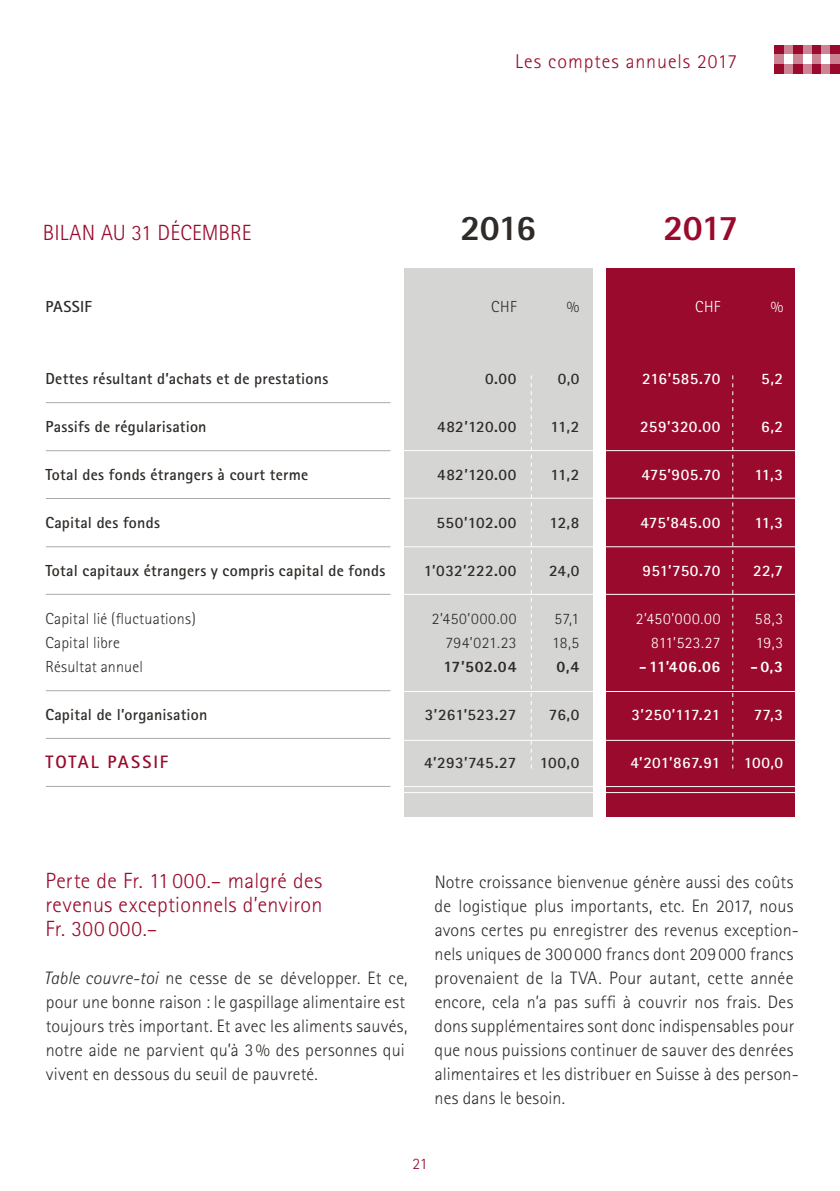
<style>
.page{position:relative;width:840px;height:1191px;background:#fff}
.page>*{position:absolute;margin:0;border:0;box-sizing:border-box;transform-origin:0 0}
.t1{font:800 36px "AT Rotis Sans Serif";color:#990a2c}
.t2{font:800 36px "AT Rotis Sans Serif";color:#2f2b28}
.t3{font:300 22px/24px "AT Rotis Sans Serif";letter-spacing:.01em;color:#990a2c;text-align:justify}
.t4{font:300 20px "AT Rotis Sans Serif";letter-spacing:.045em;color:#990a2c}
.t5{font:300 18px/24px "AT Rotis Sans Serif";letter-spacing:.01em;color:#2f2b28}
.t6{font:700 18px "AT Rotis Sans Serif";letter-spacing:.105em;color:#990a2c}
.t7{font:700 16px "AT Rotis Sans Serif";letter-spacing:.015em;color:#2f2b28}
.t8{font:700 16px "AT Rotis Sans Serif";letter-spacing:.01em;color:#fff}
.t9{font:300 16px/24px "AT Rotis Sans Serif";letter-spacing:.015em;color:#2f2b28}
.t10{font:300 16px "AT Rotis Sans Serif";letter-spacing:.03em;color:#fff}
.t11{font:800 16px "AT Rotis Sans Serif";letter-spacing:.035em;color:#fff}
.t12{font:800 16px "AT Rotis Sans Serif";letter-spacing:.035em;color:#2f2b28}
.t13{font:300 16px "AT Rotis Sans Serif";color:#990a2c}
.s1{font-style:italic}
</style>
<div class="page">
<div style="left:605px;top:268px;width:189px;height:548px;background:#990a2c"></div>
<div style="left:404px;top:268px;width:188px;height:548px;background:#d5d5d4"></div>
<hr style="left:46px;top:546px;width:344px;height:1px;background:#acaaa9">
<hr style="left:46px;top:594px;width:344px;height:1px;background:#acaaa9">
<hr style="left:46px;top:690px;width:344px;height:1px;background:#acaaa9">
<hr style="left:46px;top:738px;width:344px;height:1px;background:#acaaa9">
<hr style="left:46px;top:786px;width:344px;height:1px;background:#acaaa9">
<hr style="left:46px;top:498px;width:344px;height:1px;background:#acaaa9">
<hr style="left:46px;top:450px;width:344px;height:1px;background:#acaaa9">
<hr style="left:46px;top:402px;width:344px;height:1px;background:#acaaa9">
<hr style="left:400px;top:498px;width:401px;height:1px;background:#fff">
<hr style="left:400px;top:546px;width:401px;height:1px;background:#fff">
<hr style="left:400px;top:450px;width:401px;height:1px;background:#fff">
<hr style="left:400px;top:691px;width:401px;height:1px;background:#fff">
<hr style="left:400px;top:740px;width:401px;height:1px;background:#fff">
<hr style="left:400px;top:786px;width:401px;height:1px;background:#fff">
<hr style="left:400px;top:792px;width:401px;height:1px;background:#fff">
<div style="left:802px;top:45px;width:9px;height:10px;background:#cc8495"></div>
<div style="left:774px;top:45px;width:9px;height:10px;background:#990a2c"></div>
<div style="left:811px;top:45px;width:9px;height:10px;background:#990a2c"></div>
<div style="left:774px;top:55px;width:9px;height:9px;background:#cc8495"></div>
<div style="left:811px;top:55px;width:9px;height:9px;background:#cc8495"></div>
<div style="left:783px;top:45px;width:9px;height:10px;background:#cc8495"></div>
<div style="left:820px;top:45px;width:10px;height:10px;background:#cc8495"></div>
<div style="left:792px;top:45px;width:10px;height:10px;background:#990a2c"></div>
<div style="left:830px;top:45px;width:9px;height:10px;background:#990a2c"></div>
<div style="left:792px;top:55px;width:10px;height:9px;background:#cc8495"></div>
<div style="left:830px;top:55px;width:9px;height:9px;background:#cc8495"></div>
<div style="left:802px;top:64px;width:9px;height:9px;background:#cc8495"></div>
<div style="left:774px;top:64px;width:9px;height:9px;background:#990a2c"></div>
<div style="left:811px;top:64px;width:9px;height:9px;background:#990a2c"></div>
<div style="left:783px;top:64px;width:9px;height:9px;background:#cc8495"></div>
<div style="left:820px;top:64px;width:10px;height:9px;background:#cc8495"></div>
<div style="left:792px;top:64px;width:10px;height:9px;background:#990a2c"></div>
<div style="left:830px;top:64px;width:9px;height:9px;background:#990a2c"></div>
<hr style="left:396px;top:594px;width:405px;height:1px;background:#fff">
<p class="t4" style="left:515px;top:50px;width:223px">Les comptes annuels 2017</p>
<p class="t3" style="left:43px;top:221px;width:210px">BILAN AU 31 DÉCEMBRE</p>
<h1 class="t2" style="left:460px;top:205px;width:77px">2016</h1>
<h1 class="t1" style="left:663px;top:205px;width:77px">2017</h1>
<p class="t7" style="left:45px;top:296px;width:48px">PASSIF</p>
<p class="t9" style="left:491px;top:295px;width:27px">CHF</p>
<p class="t9" style="left:566px;top:295px;width:14px">%</p>
<p class="t10" style="left:694px;top:297px;width:27px">CHF</p>
<p class="t10" style="left:770px;top:297px;width:14px">%</p>
<p class="t7" style="left:45px;top:368px;width:284px">Dettes résultant d’achats et de prestations</p>
<p class="t7" style="left:45px;top:416px;width:163px">Passifs de régularisation</p>
<p class="t7" style="left:45px;top:464px;width:264px">Total des fonds étrangers à court terme</p>
<p class="t7" style="left:45px;top:512px;width:116px">Capital des fonds</p>
<p class="t7" style="left:45px;top:560px;width:341px">Total capitaux étrangers y compris capital de fonds</p>
<p class="t9" style="left:45px;top:607px;width:152px">Capital lié (fluctuations)<br>Capital libre<br>Résultat annuel</p>
<p class="t7" style="left:45px;top:704px;width:163px">Capital de l’organisation</p>
<p class="t6" style="left:45px;top:751px;width:124px">TOTAL PASSIF</p>
<p class="t7" style="left:484px;top:368px;width:33px">0.00</p>
<p class="t7" style="left:557px;top:368px;width:23px">0,0</p>
<p class="t7" style="left:437px;top:416px;width:81px">482’120.00</p>
<p class="t7" style="left:550px;top:416px;width:30px">11,2</p>
<p class="t7" style="left:437px;top:464px;width:81px">482’120.00</p>
<p class="t7" style="left:550px;top:464px;width:30px">11,2</p>
<p class="t7" style="left:436px;top:512px;width:81px">550’102.00</p>
<p class="t7" style="left:549px;top:512px;width:31px">12,8</p>
<p class="t7" style="left:423px;top:560px;width:94px">1’032’222.00</p>
<p class="t7" style="left:548px;top:560px;width:32px">24,0</p>
<p class="t9" style="left:431px;top:607px;width:86px">2’450’000.00</p>
<p class="t9" style="left:554px;top:607px;width:26px">57,1</p>
<p class="t9" style="left:445px;top:631px;width:73px">794’021.23</p>
<p class="t9" style="left:551px;top:631px;width:29px">18,5</p>
<p class="t12" style="left:443px;top:656px;width:75px">17’502.04</p>
<p class="t12" style="left:556px;top:656px;width:24px">0,4</p>
<p class="t7" style="left:424px;top:704px;width:93px">3’261’523.27</p>
<p class="t7" style="left:548px;top:704px;width:32px">76,0</p>
<p class="t7" style="left:424px;top:752px;width:94px">4’293’745.27</p>
<p class="t7" style="left:539px;top:752px;width:41px">100,0</p>
<p class="t8" style="left:641px;top:368px;width:80px">216’585.70</p>
<p class="t8" style="left:760px;top:368px;width:24px">5,2</p>
<p class="t8" style="left:640px;top:416px;width:82px">259’320.00</p>
<p class="t8" style="left:760px;top:416px;width:24px">6,2</p>
<p class="t8" style="left:641px;top:464px;width:80px">475’905.70</p>
<p class="t8" style="left:754px;top:464px;width:30px">11,3</p>
<p class="t8" style="left:640px;top:512px;width:81px">475’845.00</p>
<p class="t8" style="left:754px;top:512px;width:30px">11,3</p>
<p class="t8" style="left:642px;top:560px;width:79px">951’750.70</p>
<p class="t8" style="left:752px;top:560px;width:31px">22,7</p>
<p class="t10" style="left:635px;top:609px;width:86px">2’450’000.00</p>
<p class="t10" style="left:754px;top:609px;width:30px">58,3</p>
<p class="t10" style="left:650px;top:633px;width:71px">811’523.27</p>
<p class="t10" style="left:755px;top:633px;width:29px">19,3</p>
<p class="t11" style="left:639px;top:656px;width:83px">- 11’406.06</p>
<p class="t11" style="left:749px;top:656px;width:34px">- 0,3</p>
<p class="t8" style="left:631px;top:704px;width:90px">3’250’117.21</p>
<p class="t8" style="left:753px;top:704px;width:31px">77,3</p>
<p class="t8" style="left:630px;top:752px;width:91px">4’201’867.91</p>
<p class="t8" style="left:743px;top:752px;width:41px">100,0</p>
<p class="t3" style="left:45px;top:869px;width:278px">Perte de Fr. 11 000.– malgré des revenus exceptionnels d’environ Fr. 300 000.–</p>
<p class="t5" style="left:44px;top:966px;width:365px"><span class="s1">Table couvre-toi</span> ne cesse de se développer. Et ce, pour une bonne raison : le gaspillage alimentaire est toujours très important. Et avec les aliments sauvés, notre aide ne parvient qu’à 3% des personnes qui vivent en dessous du seuil de pauvreté.</p>
<p class="t5" style="left:434px;top:870px;width:363px">Notre croissance bienvenue génère aussi des coûts de logistique plus importants, etc. En 2017, nous avons certes pu enregistrer des revenus exception&shy;nels uniques de 300 000 francs dont 209 000 francs provenaient de la TVA. Pour autant, cette année encore, cela n’a pas suffi à couvrir nos frais. Des dons supplémentaires sont donc indispensables pour que nous puissions continuer de sauver des denrées alimentaires et les distribuer en Suisse à des person&shy;nes dans le besoin.</p>
<p class="t13" style="left:412px;top:1154px;width:16px">21</p>
</div>
